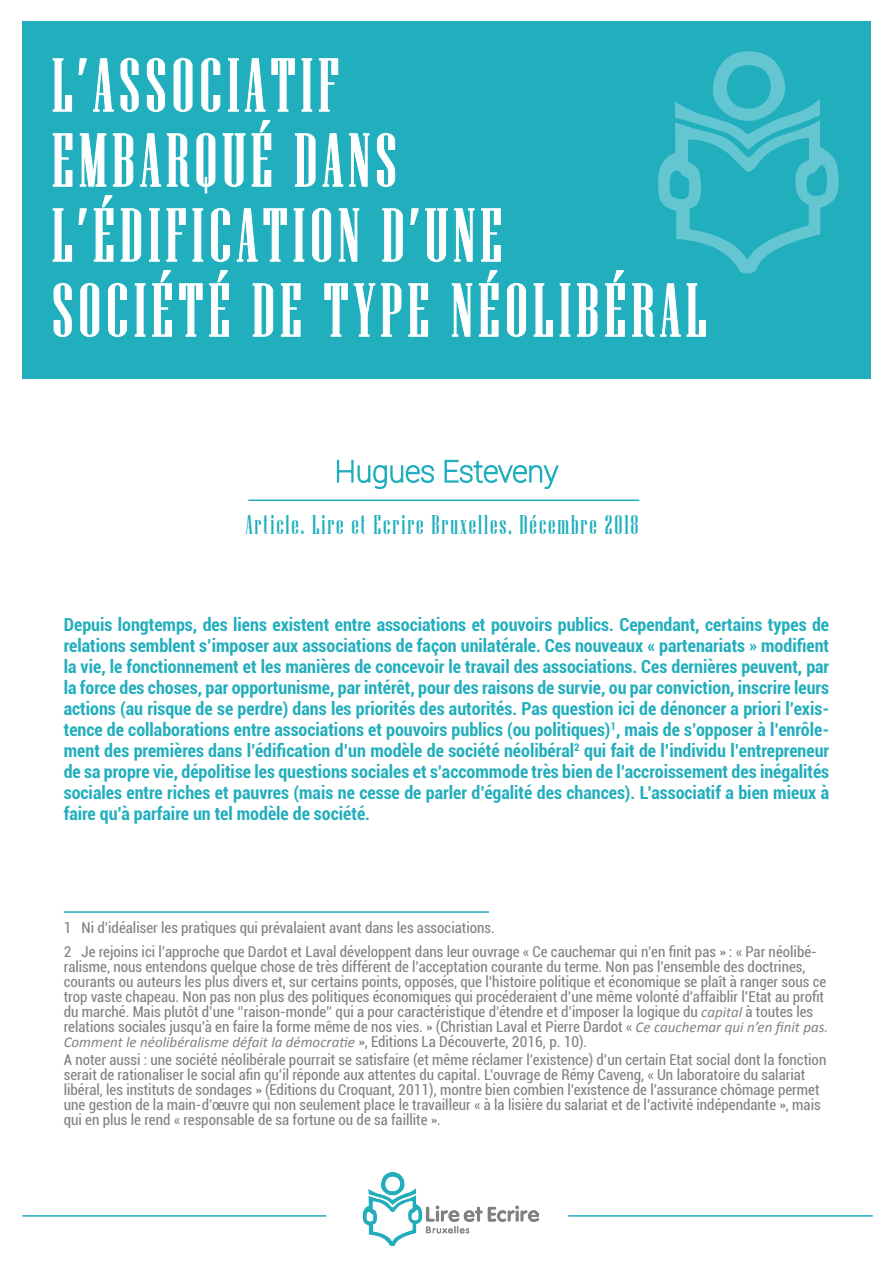
<style>
.page{position:relative;width:893px;height:1263px;background:#fff}
.page>*{position:absolute;margin:0;border:0;box-sizing:border-box;transform-origin:0 0}
.t1{font:75px "Niagara Solid";letter-spacing:.07em;color:#fff}
.t2{font:27px "Niagara Solid";letter-spacing:.07em;color:#21afbf}
.t3{font:700 condensed 18px/21px "Roboto";color:#21aebd;text-align:justify}
.Note{font:condensed 15px/15px "Roboto";color:#808285}
.s1{font-family:"Calibri";font-style:italic;font-stretch:normal}
</style>
<div class="page">
<div style="left:22px;top:21px;width:849px;height:357px;background:#21aebd"></div>
<img style="left:363px;top:1172px;width:176px;height:73px">
<hr style="left:22px;top:1215px;width:304px;height:2px;background:#21afbf">
<hr style="left:568px;top:1215px;width:305px;height:2px;background:#21afbf">
<svg style="left:52px;top:58px;width:35px;height:54px"></svg>
<svg style="left:93px;top:58px;width:21px;height:54px"></svg>
<svg style="left:120px;top:57px;width:19px;height:56px"></svg>
<svg style="left:146px;top:57px;width:19px;height:56px"></svg>
<svg style="left:173px;top:57px;width:20px;height:56px"></svg>
<svg style="left:201px;top:57px;width:20px;height:56px"></svg>
<svg style="left:228px;top:58px;width:67px;height:54px"></svg>
<svg style="left:301px;top:58px;width:38px;height:54px"></svg>
<svg style="left:52px;top:133px;width:21px;height:54px"></svg>
<svg style="left:79px;top:133px;width:55px;height:54px"></svg>
<svg style="left:140px;top:133px;width:50px;height:54px"></svg>
<svg style="left:196px;top:132px;width:20px;height:62px"></svg>
<svg style="left:222px;top:120px;width:50px;height:68px"></svg>
<svg style="left:295px;top:133px;width:21px;height:54px"></svg>
<svg style="left:322px;top:133px;width:48px;height:54px"></svg>
<svg style="left:376px;top:132px;width:20px;height:56px"></svg>
<svg style="left:52px;top:208px;width:35px;height:54px"></svg>
<svg style="left:93px;top:195px;width:21px;height:67px"></svg>
<svg style="left:120px;top:208px;width:22px;height:54px"></svg>
<svg style="left:149px;top:208px;width:11px;height:54px"></svg>
<svg style="left:166px;top:208px;width:20px;height:54px"></svg>
<svg style="left:192px;top:208px;width:12px;height:54px"></svg>
<svg style="left:211px;top:207px;width:19px;height:56px"></svg>
<svg style="left:236px;top:208px;width:51px;height:54px"></svg>
<svg style="left:293px;top:208px;width:12px;height:54px"></svg>
<svg style="left:312px;top:207px;width:20px;height:56px"></svg>
<svg style="left:338px;top:208px;width:22px;height:54px"></svg>
<svg style="left:382px;top:208px;width:21px;height:54px"></svg>
<svg style="left:410px;top:208px;width:9px;height:17px"></svg>
<svg style="left:425px;top:208px;width:23px;height:55px"></svg>
<svg style="left:454px;top:208px;width:21px;height:54px"></svg>
<svg style="left:481px;top:208px;width:20px;height:54px"></svg>
<svg style="left:53px;top:282px;width:19px;height:56px"></svg>
<svg style="left:80px;top:282px;width:20px;height:56px"></svg>
<svg style="left:108px;top:282px;width:19px;height:56px"></svg>
<svg style="left:134px;top:283px;width:12px;height:54px"></svg>
<svg style="left:152px;top:270px;width:20px;height:67px"></svg>
<svg style="left:179px;top:283px;width:24px;height:54px"></svg>
<svg style="left:209px;top:270px;width:20px;height:67px"></svg>
<svg style="left:252px;top:283px;width:22px;height:54px"></svg>
<svg style="left:280px;top:283px;width:21px;height:54px"></svg>
<svg style="left:324px;top:283px;width:78px;height:54px"></svg>
<svg style="left:408px;top:283px;width:20px;height:54px"></svg>
<svg style="left:451px;top:270px;width:48px;height:67px"></svg>
<svg style="left:507px;top:282px;width:19px;height:56px"></svg>
<svg style="left:533px;top:283px;width:20px;height:54px"></svg>
<svg style="left:559px;top:283px;width:12px;height:54px"></svg>
<svg style="left:577px;top:283px;width:21px;height:54px"></svg>
<svg style="left:605px;top:270px;width:20px;height:67px"></svg>
<svg style="left:632px;top:51px;width:207px;height:286px"></svg>
<svg style="left:336px;top:459px;width:98px;height:30px"></svg>
<svg style="left:444px;top:459px;width:115px;height:30px"></svg>
<hr style="left:248px;top:499px;width:391px;height:2px;background:#21afbf">
<hr style="left:64px;top:911px;width:425px;height:2px;background:#21aebd">
<p class="t1" style="left:52px;top:46px;width:288px">L’ASSOCIATIF</p>
<p class="t1" style="left:52px;top:121px;width:346px">EMBARQUÉ DANS</p>
<p class="t1" style="left:52px;top:196px;width:452px">L’ÉDIFICATION D’UNE</p>
<p class="t1" style="left:52px;top:271px;width:656px">SOCIÉTÉ DE TYPE NÉOLIBÉRAL</p>
<p class="t2" style="left:245px;top:510px;width:395px">Article. Lire et Ecrire Bruxelles. Décembre 2018</p>
<p class="t3" style="left:64px;top:613px;width:767px">Depuis longtemps, des liens existent entre associations et pouvoirs publics. Cependant, certains types de relations semblent s’imposer aux associations de façon unilatérale. Ces nouveaux « partenariats » modifient la vie, le fonctionnement et les manières de concevoir le travail des associations. Ces dernières peuvent, par la force des choses, par opportunisme, par intérêt, pour des raisons de survie, ou par conviction, inscrire leurs actions (au risque de se perdre) dans les priorités des autorités. Pas question ici de dénoncer a priori l’exis&shy;tence de collaborations entre associations et pouvoirs publics (ou politiques)<sup>1</sup>, mais de s’opposer à l’enrôle&shy;ment des premières dans l’édification d’un modèle de société néolibéral<sup>2</sup> qui fait de l’individu l’entrepreneur de sa propre vie, dépolitise les questions sociales et s’accommode très bien de l’accroissement des inégalités sociales entre riches et pauvres (mais ne cesse de parler d’égalité des chances). L’associatif a bien mieux à faire qu’à parfaire un tel modèle de société.</p>
<p class="Note" style="left:64px;top:920px;width:432px">1 Ni d’idéaliser les pratiques qui prévalaient avant dans les associations.</p>
<p class="Note" style="left:64px;top:943px;width:766px">2 Je rejoins ici l’approche que Dardot et Laval développent dans leur ouvrage « Ce cauchemar qui n’en finit pas » : « Par néolibé&shy;ralisme, nous entendons quelque chose de très différent de l’acceptation courante du terme. Non pas l’ensemble des doctrines, courants ou auteurs les plus divers et, sur certains points, opposés, que l’histoire politique et économique se plaît à ranger sous ce trop vaste chapeau. Non pas non plus des politiques économiques qui procéderaient d’une même volonté d’affaiblir l’Etat au profit du marché. Mais plutôt d’une ‘’raison-monde’’ qui a pour caractéristique d’étendre et d’imposer la logique du <span class="s1">capital</span> à toutes les relations sociales jusqu’à en faire la forme même de nos vies. » (Christian Laval et Pierre Dardot « <span class="s1">Ce cauchemar qui n’en finit pas.<br>Comment le néolibéralisme défait la démocratie</span> », Editions La Découverte, 2016, p. 10).</p>
<p class="Note" style="left:64px;top:1051px;width:764px">A noter aussi : une société néolibérale pourrait se satisfaire (et même réclamer l’existence) d’un certain Etat social dont la fonction serait de rationaliser le social afin qu’il réponde aux attentes du capital. L’ouvrage de Rémy Caveng, « Un laboratoire du salariat libéral, les instituts de sondages » (Editions du Croquant, 2011), montre bien combien l’existence de l’assurance chômage permet une gestion de la main-d’œuvre qui non seulement place le travailleur « à la lisière du salariat et de l’activité indépendante », mais qui en plus le rend « responsable de sa fortune ou de sa faillite ».</p>
</div>
